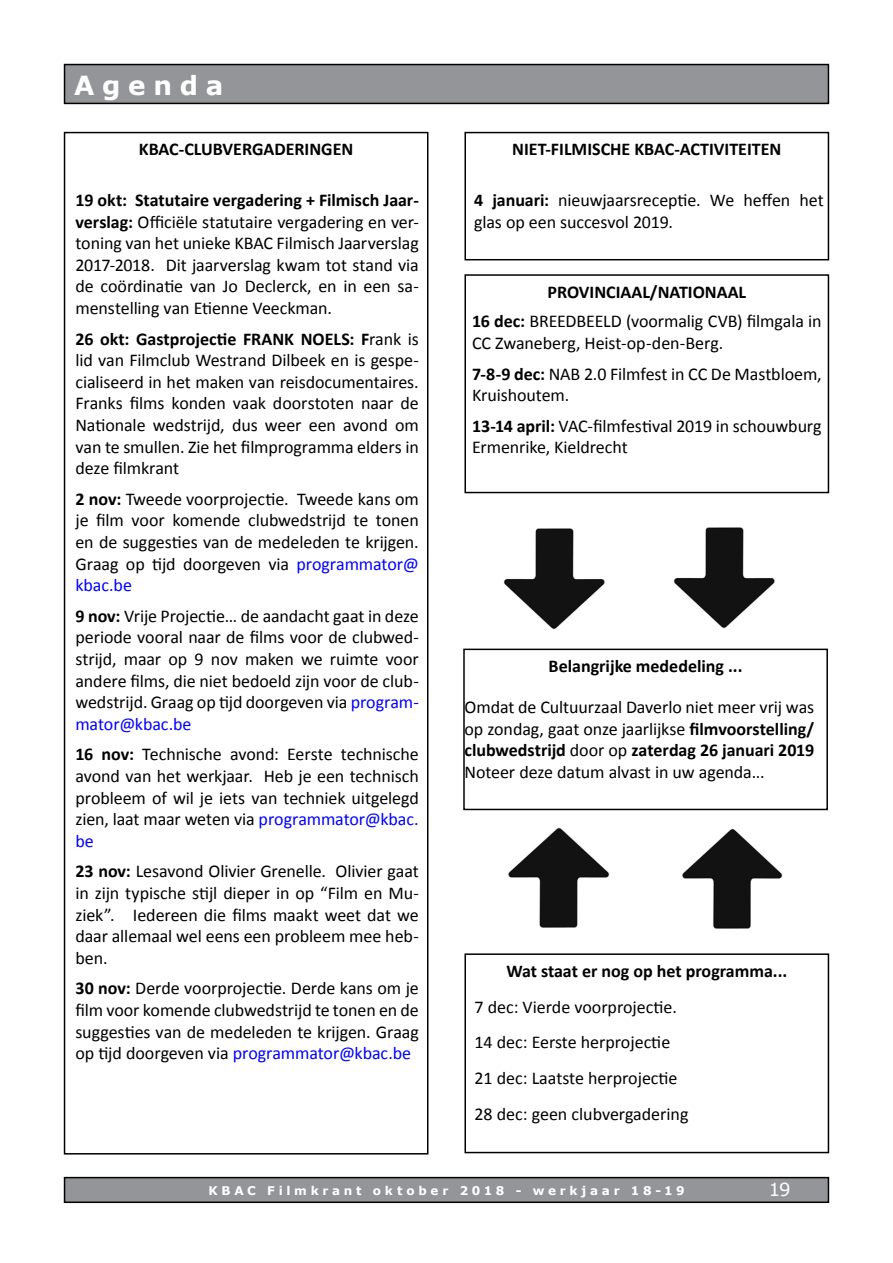
<style>
.page{position:relative;width:893px;height:1263px;background:#fff}
.page>*{position:absolute;margin:0;border:0;box-sizing:border-box;transform-origin:0 0}
.t1{font:700 26.25px "Verdana";letter-spacing:.295em;color:#fff}
.t2{font:18px/21.6px "Calibri";letter-spacing:-.005em;color:#000;text-align:justify}
.t3{font:700 18px "Calibri";color:#000}
.t4{font:18px "Verdana";color:#fff}
.t5{font:700 12px "Verdana";letter-spacing:.31em;color:#fff}
.s1{font-weight:700}
.s2{color:#00f}
</style>
<div class="page">
<svg style="left:63px;top:1176px;width:767px;height:28px;background:#898b8e"></svg>
<svg style="left:63px;top:63px;width:767px;height:42px;background:#8c8e90"></svg>
<div style="left:64px;top:132px;width:364px;height:1022px;border:2px solid #000"></div>
<div style="left:464px;top:132px;width:365px;height:128px;border:2px solid #000"></div>
<div style="left:464px;top:953px;width:365px;height:200px;border:2px solid #000"></div>
<div style="left:463px;top:649px;width:365px;height:161px;border:2px solid #000"></div>
<img style="left:504px;top:528px;width:101px;height:102px">
<img style="left:674px;top:527px;width:101px;height:102px">
<img style="left:508px;top:827px;width:102px;height:101px">
<img style="left:682px;top:828px;width:101px;height:101px">
<div style="left:464px;top:274px;width:365px;height:219px;border:2px solid #000"></div>
<h1 class="t1" style="left:74px;top:66px;width:151px">Agenda</h1>
<p class="t3" style="left:139px;top:138px;width:216px">KBAC-CLUBVERGADERINGEN</p>
<p class="t2" style="left:75px;top:189px;width:345px"><span class="s1">19 okt: Statutaire vergadering + Filmisch Jaar&shy;verslag:</span> Officiële statutaire vergadering en ver&shy;toning van het unieke KBAC Filmisch Jaarverslag 2017-2018. Dit jaarverslag kwam tot stand via de coördinatie van Jo Declerck, en in een sa&shy;menstelling van Etienne Veeckman.</p>
<p class="t2" style="left:75px;top:328px;width:345px"><span class="s1">26 okt: Gastprojectie FRANK NOELS: F</span>rank is lid van Filmclub Westrand Dilbeek en is gespe&shy;cialiseerd in het maken van reisdocumentaires.<br>Franks films konden vaak doorstoten naar de Nationale wedstrijd, dus weer een avond om van te smullen. Zie het filmprogramma elders in deze filmkrant</p>
<p class="t2" style="left:75px;top:488px;width:345px"><span class="s1">2 nov:</span> Tweede voorprojectie. Tweede kans om je film voor komende clubwedstrijd te tonen en de suggesties van de medeleden te krijgen.<br>Graag op tijd doorgeven via <span class="s2">programmator@ kbac.be</span></p>
<p class="t2" style="left:75px;top:605px;width:345px"><span class="s1">9 nov:</span> Vrije Projectie… de aandacht gaat in deze periode vooral naar de films voor de clubwed&shy;strijd, maar op 9 nov maken we ruimte voor andere films, die niet bedoeld zijn voor de club&shy;wedstrijd. Graag op tijd doorgeven via <span class="s2">program&shy;mator@kbac.be</span></p>
<p class="t2" style="left:75px;top:744px;width:345px"><span class="s1">16 nov:</span> Technische avond: Eerste technische avond van het werkjaar. Heb je een technisch probleem of wil je iets van techniek uitgelegd zien, laat maar weten via <span class="s2">programmator@kbac. be</span></p>
<p class="t2" style="left:75px;top:861px;width:345px"><span class="s1">23 nov:</span> Lesavond Olivier Grenelle. Olivier gaat in zijn typische stijl dieper in op “Film en Mu&shy;ziek”. Iedereen die films maakt weet dat we daar allemaal wel eens een probleem mee heb&shy;ben.</p>
<p class="t2" style="left:75px;top:978px;width:345px"><span class="s1">30 nov:</span> Derde voorprojectie. Derde kans om je film voor komende clubwedstrijd te tonen en de suggesties van de medeleden te krijgen. Graag op tijd doorgeven via <span class="s2">programmator@kbac.be</span></p>
<p class="t3" style="left:512px;top:138px;width:271px">NIET-FILMISCHE KBAC-ACTIVITEITEN</p>
<p class="t2" style="left:474px;top:189px;width:351px"><span class="s1">4 januari:</span> nieuwjaarsreceptie. We heffen het glas op een succesvol 2019.</p>
<p class="t2" style="left:472px;top:277px;width:351px;line-height:29.5px;text-align:center"><span class="s1">PROVINCIAAL/NATIONAAL<br>16 dec:</span> BREEDBEELD (voormalig CVB) filmgala in</p>
<p class="t2" style="left:472px;top:328px;width:351px;line-height:30.6px">CC Zwaneberg, Heist-op-den-Berg.<br><span class="s1">7-8-9 dec:</span> NAB 2.0 Filmfest in CC De Mastbloem,</p>
<p class="t2" style="left:472px;top:380px;width:351px;line-height:30.6px">Kruishoutem.<br><span class="s1">13-14 april:</span> VAC-filmfestival 2019 in schouwburg</p>
<p class="t2" style="left:472px;top:437px;width:157px">Ermenrike, Kieldrecht</p>
<p class="t3" style="left:549px;top:655px;width:196px">Belangrijke mededeling ...</p>
<p class="t2" style="left:464px;top:696px;width:351px">Omdat de Cultuurzaal Daverlo niet meer vrij was op zondag, gaat onze jaarlijkse <span class="s1">filmvoorstelling/ clubwedstrijd</span> door op <span class="s1">zaterdag 26 januari 2019<br></span>Noteer deze datum alvast in uw agenda...</p>
<p class="t3" style="left:506px;top:959px;width:282px">Wat staat er nog op het programma...</p>
<p class="t2" style="left:474px;top:989px;width:216px;line-height:35.7px;text-align:left">7 dec: Vierde voorprojectie.<br>14 dec: Eerste herprojectie<br>21 dec: Laatste herprojectie<br>28 dec: geen clubvergadering</p>
<p class="t5" style="left:208px;top:1182px;width:478px">KBAC Filmkrant oktober 2018 - werkjaar 18-19</p>
<p class="t4" style="left:769px;top:1177px;width:23px">19</p>
</div>
